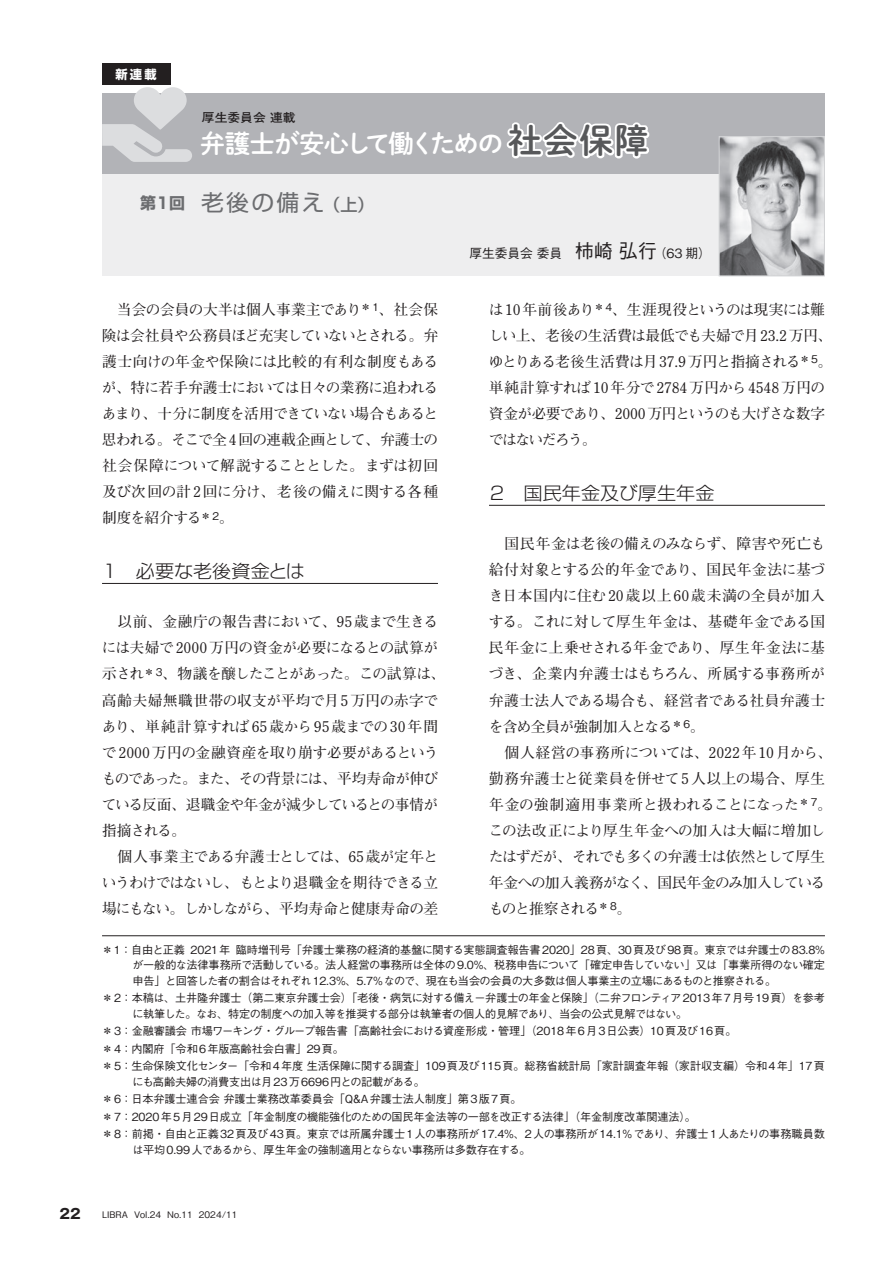
<style>
.page{position:relative;width:893px;height:1263px;background:#fff}
.page>*{position:absolute;margin:0;border:0;box-sizing:border-box;transform-origin:0 0}
.t1{font:25.5px "DNP Shuei M Go Std B";letter-spacing:-.065em;color:#fff}
.t2{font:22.35px "Shin Go Pro";letter-spacing:.1em;color:#6c6d70}
.t3{font:300 18.15px "Shin Go Pro";color:#231f20;scale:1.05 1}
.t4{font:700 14.7px/26.1px "Futo Min A101 Pro";letter-spacing:-.03em;color:#231f20}
.t5{font:700 13.8px "Gothic MB101 Pro";color:#231f20}
.t6{font:500 12.75px "Gothic BBB Pro";letter-spacing:-.01em;color:#231f20}
.t7{font:700 12.15px "Futo Go B101 Pro";color:#231f20;scale:1.05 1}
.t8{font:700 12.15px "Shin Go Pro";color:#fff}
.t9{font:500 11.1px/17.5px "Gothic BBB Pro";letter-spacing:-.01em;color:#231f20}
.t10{font:500 11.1px "Gothic BBB Pro";letter-spacing:-.055em;color:#231f20}
.t11{font:500 9px "Gothic BBB Pro";color:#231f20}
.s1{font-size:34.05px}
.s2{font-weight:700;font-size:15.9px}
.s3{font-weight:500;font-size:16.65px}
.s4{font-size:19.2px}
</style>
<div class="page">
<div style="left:102px;top:94px;width:723px;height:182px;background:#eeeeef"></div>
<div style="left:102px;top:94px;width:723px;height:80px;background:#b2b3b7"></div>
<svg style="left:102px;top:87px;width:90px;height:75px"></svg>
<hr style="left:102px;top:583px;width:336px;height:1px;background:#231f20">
<hr style="left:489px;top:505px;width:336px;height:1px;background:#231f20">
<img style="left:721px;top:138px;width:102px;height:136px">
<div style="left:719px;top:136px;width:106px;height:140px;border:1px solid #d1d2d4"></div>
<hr style="left:102px;top:935px;width:723px;height:1px;background:#231f20">
<div style="left:102px;top:64px;width:68px;height:21px;background:#231f20"></div>
<p class="t8" style="left:115px;top:65px;width:43px">新連載</p>
<p class="t7" style="left:202px;top:107px;width:91px">厚生委員会 連載</p>
<h1 class="t1" style="left:200px;top:125px;width:450px">弁護士が安心して働くための<span class="s1">社会保障</span></h1>
<h2 class="t2" style="left:140px;top:184px;width:235px"><span class="s2">第1回</span> 老後の備え <span class="s3">（上）</span></h2>
<p class="t4" style="left:102px;top:294px;width:338px;text-align:justify">　当会の会員の大半は個人事業主であり<sup>＊1</sup>、社会保険は会社員や公務員ほど充実していないとされる。弁護士向けの年金や保険には比較的有利な制度もあるが、特に若手弁護士においては日々の業務に追われるあまり、十分に制度を活用できていない場合もあると思われる。そこで全 4 回の連載企画として、弁護士の社会保障について解説することとした。まずは初回及び次回の計2回に分け、老後の備えに関する各種制度を紹介する<sup>＊2</sup>。</p>
<p class="t3" style="left:103px;top:557px;width:194px">1　必要な老後資金とは</p>
<p class="t4" style="left:102px;top:607px;width:345px">　以前、金融庁の報告書において、95歳まで生きるには夫婦で 2000 万円の資金が必要になるとの試算が示され<sup>＊3</sup>、物議を醸したことがあった。この試算は、高齢夫婦無職世帯の収支が平均で月5万円の赤字であり、単純計算すれば65歳から95歳までの30年間で 2000 万円の金融資産を取り崩す必要があるというものであった。また、その背景には、平均寿命が伸びている反面、退職金や年金が減少しているとの事情が指摘される。<br>　個人事業主である弁護士としては、65歳が定年というわけではないし、もとより退職金を期待できる立場にもない。しかしながら、平均寿命と健康寿命の差</p>
<p class="t6" style="left:470px;top:243px;width:243px">厚生委員会 委員　<span class="s4">柿崎 弘行</span>（63 期）</p>
<p class="t4" style="left:489px;top:294px;width:345px">は10年前後あり<sup>＊4</sup>、生涯現役というのは現実には難しい上、老後の生活費は最低でも夫婦で月23.2万円、ゆとりある老後生活費は月37.9万円と指摘される<sup>＊5</sup>。単純計算すれば10年分で2784万円から4548万円の資金が必要であり、2000 万円というのも大げさな数字ではないだろう。</p>
<p class="t3" style="left:490px;top:478px;width:215px">2　国民年金及び厚生年金</p>
<p class="t4" style="left:489px;top:529px;width:345px">　国民年金は老後の備えのみならず、障害や死亡も給付対象とする公的年金であり、国民年金法に基づき日本国内に住む20歳以上60歳未満の全員が加入する。これに対して厚生年金は、基礎年金である国民年金に上乗せされる年金であり、厚生年金法に基づき、企業内弁護士はもちろん、所属する事務所が弁護士法人である場合も、経営者である社員弁護士を含め全員が強制加入となる<sup>＊6</sup>。<br>　個人経営の事務所については、2022年10月から、勤務弁護士と従業員を併せて5人以上の場合、厚生年金の強制適用事業所と扱われることになった<sup>＊7</sup>。この法改正により厚生年金への加入は大幅に増加したはずだが、それでも多くの弁護士は依然として厚生年金への加入義務がなく、国民年金のみ加入しているものと推察される<sup>＊</sup> <sup>8</sup>。</p>
<p class="t9" style="left:133px;top:940px;width:694px;line-height:15.5px;text-align:justify;text-indent:-31px">＊1：自由と正義 2021年 臨時増刊号「弁護士業務の経済的基盤に関する実態調査報告書2020」28頁、30頁及び98頁。東京では弁護士の83.8%が一般的な法律事務所で活動している。法人経営の事務所は全体の9.0%、税務申告について「確定申告していない」又は「事業所得のない確定申告」と回答した者の割合はそれぞれ12.3%、5.7% なので、現在も当会の会員の大多数は個人事業主の立場にあるものと推察される。</p>
<p class="t9" style="left:133px;top:989px;width:694px;line-height:15.5px;text-indent:-31px">＊2：本稿は、土井隆弁護士（第二東京弁護士会）「老後・病気に対する備え−弁護士の年金と保険」（二弁フロンティア2013年7月号19頁）を参考に執筆した。なお、特定の制度への加入等を推奨する部分は執筆者の個人的見解であり、当会の公式見解ではない。</p>
<p class="t9" style="left:102px;top:1021px;width:725px">＊3：金融審議会 市場ワーキング・グループ報告書「高齢社会における資産形成・管理」（2018年6月3日公表）10頁及び16頁。<br>＊4：内閣府「令和6年版高齢社会白書」29頁。<br>＊5：生命保険文化センター「令和4年度 生活保障に関する調査」109頁及び115頁。総務省統計局「家計調査年報（家計収支編）令和4年」17頁</p>
<p class="t9" style="left:102px;top:1071px;width:725px;text-indent:31px">にも高齢夫婦の消費支出は月23万6696円との記載がある。<br>＊6：日本弁護士連合会 弁護士業務改革委員会「Q&amp;A弁護士法人制度」第3版7頁。<br>＊7：2020年5月29日成立「年金制度の機能強化のための国民年金法等の一部を改正する法律」（年金制度改革関連法）。<br>＊8：前掲・自由と正義32頁及び43頁。東京では所属弁護士1人の事務所が17.4%、2人の事務所が14.1%であり、弁護士1人あたりの事務職員数</p>
<p class="t10" style="left:132px;top:1140px;width:400px">は平均0.99人であるから、厚生年金の強制適用とならない事務所は多数存在する。</p>
<p class="t5" style="left:60px;top:1202px;width:22px">22</p>
<p class="t11" style="left:102px;top:1207px;width:137px">LIBRA Vol.24 No.11 2024/11</p>
</div>
